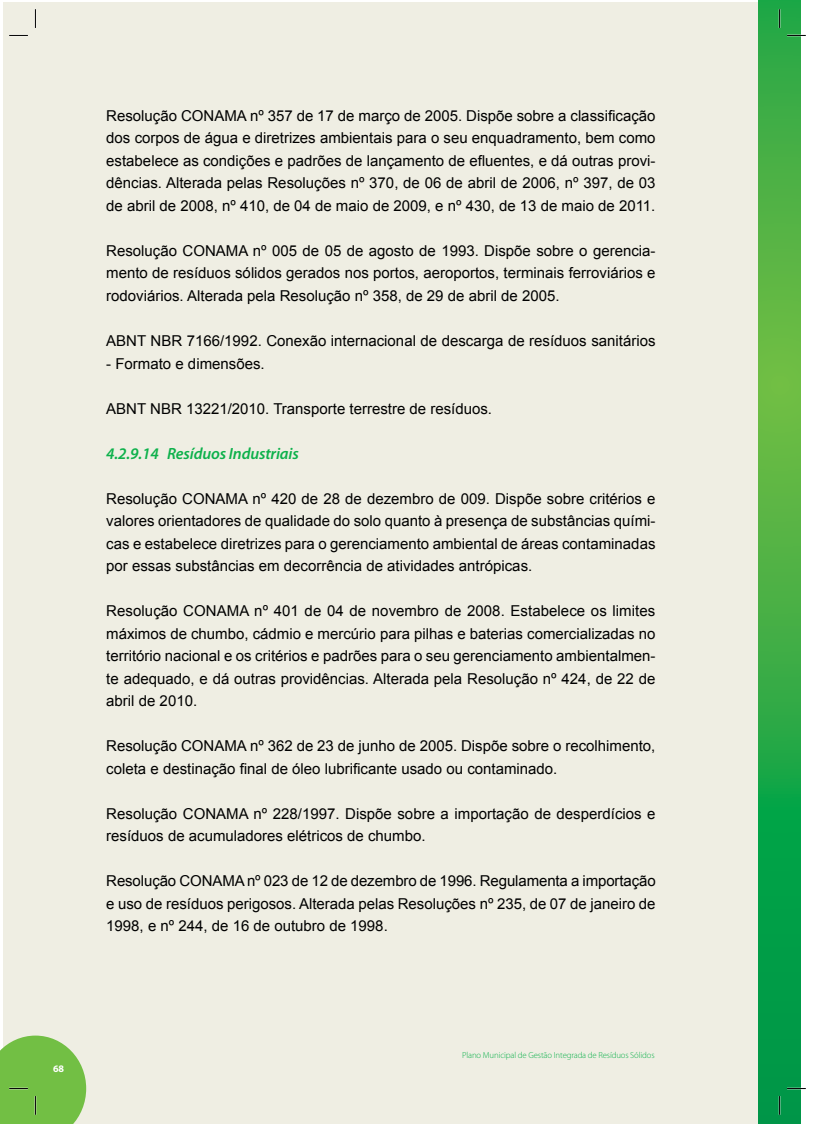
<style>
.page{position:relative;width:815px;height:1124px;background:#fff}
.page>*{position:absolute;margin:0;border:0;box-sizing:border-box;transform-origin:0 0}
.t1{font:italic 600 16.25px "Myriad Pro";letter-spacing:-.01em;color:#0db14b}
.t2{font:15px/22.5px "Arial";color:#000;text-align:justify}
.t3{font:700 10px "Myriad Pro";color:#fff}
.t4{font:300 8.75px "Myriad Pro";letter-spacing:-.015em;color:#0db14b}
</style>
<div class="page">
<div style="left:4px;top:2px;width:776px;height:1121px;background:#efeee3"></div>
<svg style="left:758px;top:0;width:43px;height:1123px;background:#35ab45"></svg>
<svg style="left:9px;top:35px;width:19px;height:1px"></svg>
<svg style="left:787px;top:35px;width:19px;height:1px"></svg>
<svg style="left:787px;top:1087px;width:19px;height:2px"></svg>
<svg style="left:35px;top:9px;width:1px;height:19px"></svg>
<svg style="left:0;top:1035px;width:86px;height:88px;background:#80c357"></svg>
<svg style="left:779px;top:9px;width:1px;height:19px"></svg>
<svg style="left:779px;top:1095px;width:1px;height:19px"></svg>
<p class="t2" style="left:106px;top:104px;width:551px">Resolução CONAMA nº 357 de 17 de março de 2005. Dispõe sobre a classificação dos corpos de água e diretrizes ambientais para o seu enquadramento, bem como estabelece as condições e padrões de lançamento de efluentes, e dá outras provi&shy;dências. Alterada pelas Resoluções nº 370, de 06 de abril de 2006, nº 397, de 03 de abril de 2008, nº 410, de 04 de maio de 2009, e nº 430, de 13 de maio de 2011.</p>
<p class="t2" style="left:106px;top:239px;width:551px">Resolução CONAMA nº 005 de 05 de agosto de 1993. Dispõe sobre o gerencia&shy;mento de resíduos sólidos gerados nos portos, aeroportos, terminais ferroviários e rodoviários. Alterada pela Resolução nº 358, de 29 de abril de 2005.</p>
<p class="t2" style="left:106px;top:329px;width:551px">ABNT NBR 7166/1992. Conexão internacional de descarga de resíduos sanitários</p>
<p class="t2" style="left:106px;top:352px;width:160px">- Formato e dimensões.</p>
<p class="t2" style="left:106px;top:397px;width:387px">ABNT NBR 13221/2010. Transporte terrestre de resíduos.</p>
<p class="t1" style="left:106px;top:444px;width:194px">4.2.9.14 Resíduos Industriais</p>
<p class="t2" style="left:106px;top:487px;width:551px">Resolução CONAMA nº 420 de 28 de dezembro de 009. Dispõe sobre critérios e valores orientadores de qualidade do solo quanto à presença de substâncias quími&shy;cas e estabelece diretrizes para o gerenciamento ambiental de áreas contaminadas por essas substâncias em decorrência de atividades antrópicas.</p>
<p class="t2" style="left:106px;top:599px;width:551px">Resolução CONAMA nº 401 de 04 de novembro de 2008. Estabelece os limites máximos de chumbo, cádmio e mercúrio para pilhas e baterias comercializadas no território nacional e os critérios e padrões para o seu gerenciamento ambientalmen&shy;te adequado, e dá outras providências. Alterada pela Resolução nº 424, de 22 de abril de 2010.</p>
<p class="t2" style="left:106px;top:734px;width:551px">Resolução CONAMA nº 362 de 23 de junho de 2005. Dispõe sobre o recolhimento, coleta e destinação final de óleo lubrificante usado ou contaminado.</p>
<p class="t2" style="left:106px;top:802px;width:551px">Resolução CONAMA nº 228/1997. Dispõe sobre a importação de desperdícios e resíduos de acumuladores elétricos de chumbo.</p>
<p class="t2" style="left:106px;top:869px;width:551px">Resolução CONAMA nº 023 de 12 de dezembro de 1996. Regulamenta a importação e uso de resíduos perigosos. Alterada pelas Resoluções nº 235, de 07 de janeiro de 1998, e nº 244, de 16 de outubro de 1998.</p>
<p class="t3" style="left:53px;top:1062px;width:12px">68</p>
<p class="t4" style="left:462px;top:1050px;width:194px">Plano Municipal de Gestão Integrada de Resíduos Sólidos</p>
</div>
